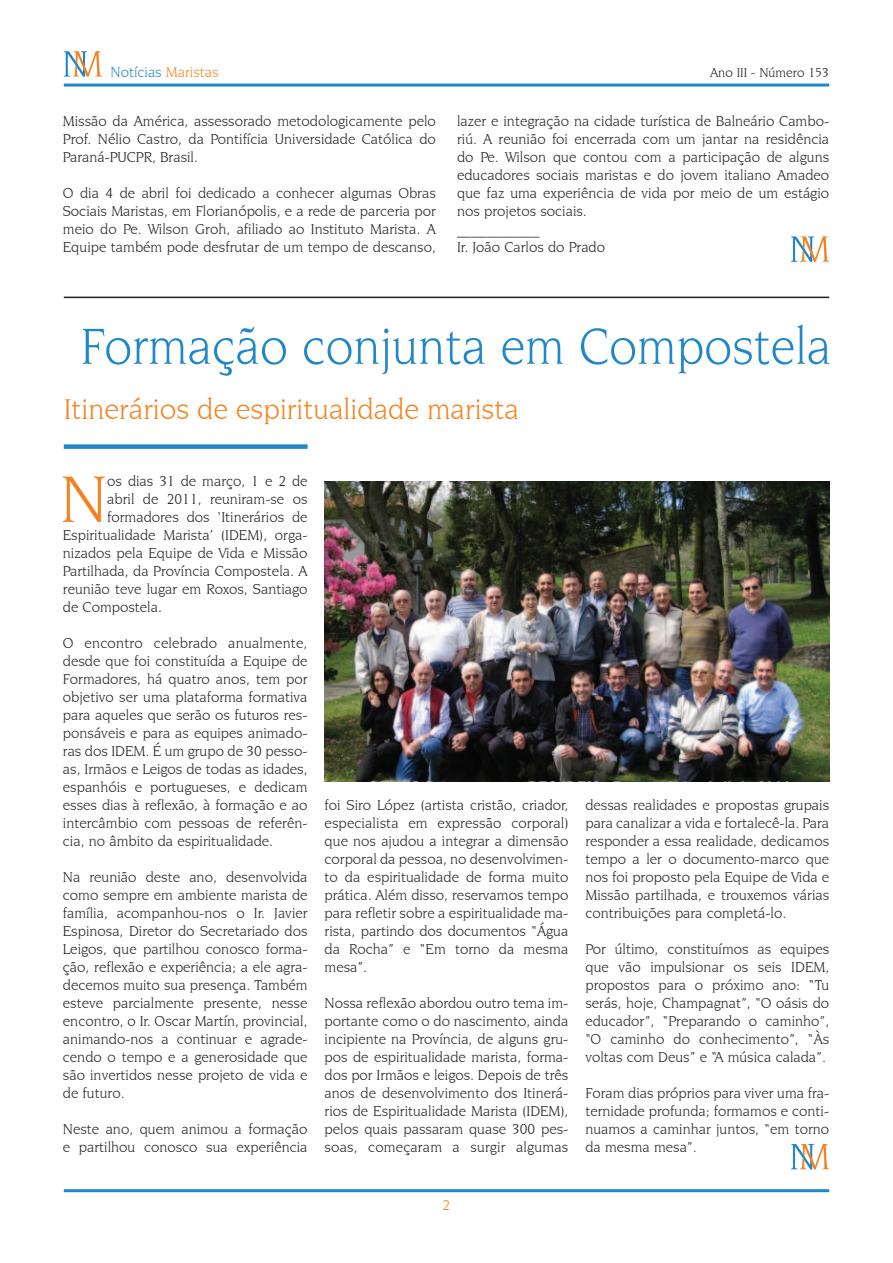
<style>
.page{position:relative;width:893px;height:1263px;background:#fff}
.page>*{position:absolute;margin:0;border:0;box-sizing:border-box;transform-origin:0 0}
.t1{font:70.2px "Novarese IT Cby BT";color:#f58220}
.t2{font:54px "Novarese IT Cby BT";color:#2088c9;scale:.93 1}
.t3{font:30px "Novarese IT Cby BT";color:#f58220}
.t4{font:15px/18px "Novarese IT Cby BT";color:#231f20;text-align:justify}
.t5{font:15px "Novarese IT Cby BT";color:#2088c9}
.t6{font:15px "Novarese IT Cby BT";color:#f58220}
.t7{font:13.5px "Novarese IT Cby BT";color:#231f20}
.s1{color:#f58220}
</style>
<div class="page">
<hr style="left:64px;top:84px;width:765px;height:3px;background:#2088c9">
<hr style="left:64px;top:1189px;width:765px;height:3px;background:#2088c9">
<svg style="left:64px;top:51px;width:38px;height:26px"></svg>
<svg style="left:791px;top:236px;width:38px;height:26px"></svg>
<div style="left:64px;top:444px;width:244px;height:5px;background:#2088c9"></div>
<hr style="left:64px;top:297px;width:765px;height:1px;background:#231f20">
<svg style="left:791px;top:1144px;width:38px;height:25px"></svg>
<img style="left:325px;top:482px;width:504px;height:299px">
<p class="t5" style="left:111px;top:63px;width:110px">Notícias <span class="s1">Maristas</span></p>
<p class="t7" style="left:710px;top:64px;width:121px">Ano III - Número 153</p>
<p class="t4" style="left:63px;top:112px;width:374px">Missão da América, assessorado metodologicamente pelo Prof. Nélio Castro, da Pontifícia Universidade Católica do Paraná-PUCPR, Brasil.</p>
<p class="t4" style="left:63px;top:184px;width:374px">O dia 4 de abril foi dedicado a conhecer algumas Obras Sociais Maristas, em Florianópolis, e a rede de parceria por meio do Pe. Wilson Groh, afiliado ao Instituto Marista. A Equipe também pode desfrutar de um tempo de descanso,</p>
<p class="t4" style="left:457px;top:112px;width:374px;text-align:left">lazer e integração na cidade turística de Balneário Cambo&shy;riú. A reunião foi encerrada com um jantar na residência do Pe. Wilson que contou com a participação de alguns educadores sociais maristas e do jovem italiano Amadeo que faz uma experiência de vida por meio de um estágio nos projetos sociais.<br>___________<br>Ir. João Carlos do Prado</p>
<h2 class="t2" style="left:81px;top:314px;width:808px">Formação conjunta em Compostela</h2>
<h3 class="t3" style="left:64px;top:391px;width:457px">Itinerários de espiritualidade marista</h3>
<h1 class="t1" style="left:60px;top:457px;width:49px">N</h1>
<p class="t4" style="left:107px;top:472px;width:202px">os dias 31 de março, 1 e 2 de</p>
<p class="t4" style="left:107px;top:490px;width:202px">abril de 2011, reuniram-se os</p>
<p class="t4" style="left:107px;top:508px;width:202px">formadores dos ‘Itinerários de</p>
<p class="t4" style="left:63px;top:526px;width:246px">Espiritualidade Marista’ (IDEM), orga-</p>
<p class="t4" style="left:63px;top:544px;width:246px">nizados pela Equipe de Vida e Missão</p>
<p class="t4" style="left:63px;top:562px;width:246px">Partilhada, da Província Compostela. A</p>
<p class="t4" style="left:63px;top:580px;width:246px">reunião teve lugar em Roxos, Santiago</p>
<p class="t4" style="left:63px;top:598px;width:100px">de Compostela.</p>
<p class="t4" style="left:63px;top:634px;width:246px">O encontro celebrado anualmente, desde que foi constituída a Equipe de Formadores, há quatro anos, tem por objetivo ser uma plataforma formativa para aqueles que serão os futuros res&shy;ponsáveis e para as equipes animado&shy;ras dos IDEM. É um grupo de 30 pesso&shy;as, Irmãos e Leigos de todas as idades, espanhóis e portugueses, e dedicam esses dias à reflexão, à formação e ao intercâmbio com pessoas de referên&shy;cia, no âmbito da espiritualidade.</p>
<p class="t4" style="left:63px;top:868px;width:246px">Na reunião deste ano, desenvolvida como sempre em ambiente marista de família, acompanhou-nos o Ir. Javier Espinosa, Diretor do Secretariado dos Leigos, que partilhou conosco forma&shy;ção, reflexão e experiência; a ele agra&shy;decemos muito sua presença. Também esteve parcialmente presente, nesse encontro, o Ir. Oscar Martín, provincial, animando-nos a continuar e agrade&shy;cendo o tempo e a generosidade que são invertidos nesse projeto de vida e de futuro.</p>
<p class="t4" style="left:63px;top:1120px;width:246px">Neste ano, quem animou a formação e partilhou conosco sua experiência</p>
<p class="t4" style="left:325px;top:796px;width:245px">foi Siro López (artista cristão, criador, especialista em expressão corporal) que nos ajudou a integrar a dimensão corporal da pessoa, no desenvolvimen&shy;to da espiritualidade de forma muito prática. Além disso, reservamos tempo para refletir sobre a espiritualidade ma&shy;rista, partindo dos documentos “Água da Rocha” e “Em torno da mesma mesa”.</p>
<p class="t4" style="left:325px;top:994px;width:245px">Nossa reflexão abordou outro tema im&shy;portante como o do nascimento, ainda incipiente na Província, de alguns gru&shy;pos de espiritualidade marista, forma&shy;dos por Irmãos e leigos. Depois de três anos de desenvolvimento dos Itinerá&shy;rios de Espiritualidade Marista (IDEM), pelos quais passaram quase 300 pes&shy;soas, começaram a surgir algumas</p>
<p class="t4" style="left:585px;top:796px;width:245px">dessas realidades e propostas grupais para canalizar a vida e fortalecê-la. Para responder a essa realidade, dedicamos tempo a ler o documento-marco que nos foi proposto pela Equipe de Vida e Missão partilhada, e trouxemos várias contribuições para completá-lo.</p>
<p class="t4" style="left:585px;top:940px;width:245px">Por último, constituímos as equipes que vão impulsionar os seis IDEM, propostos para o próximo ano: “Tu serás, hoje, Champagnat”, “O oásis do educador”, “Preparando o caminho”, “O caminho do conhecimento”, “Às voltas com Deus” e “A música calada”.</p>
<p class="t4" style="left:585px;top:1084px;width:245px">Foram dias próprios para viver uma fra&shy;ternidade profunda; formamos e conti&shy;nuamos a caminhar juntos, “em torno da mesma mesa”.</p>
<p class="t6" style="left:443px;top:1196px;width:9px">2</p>
</div>
